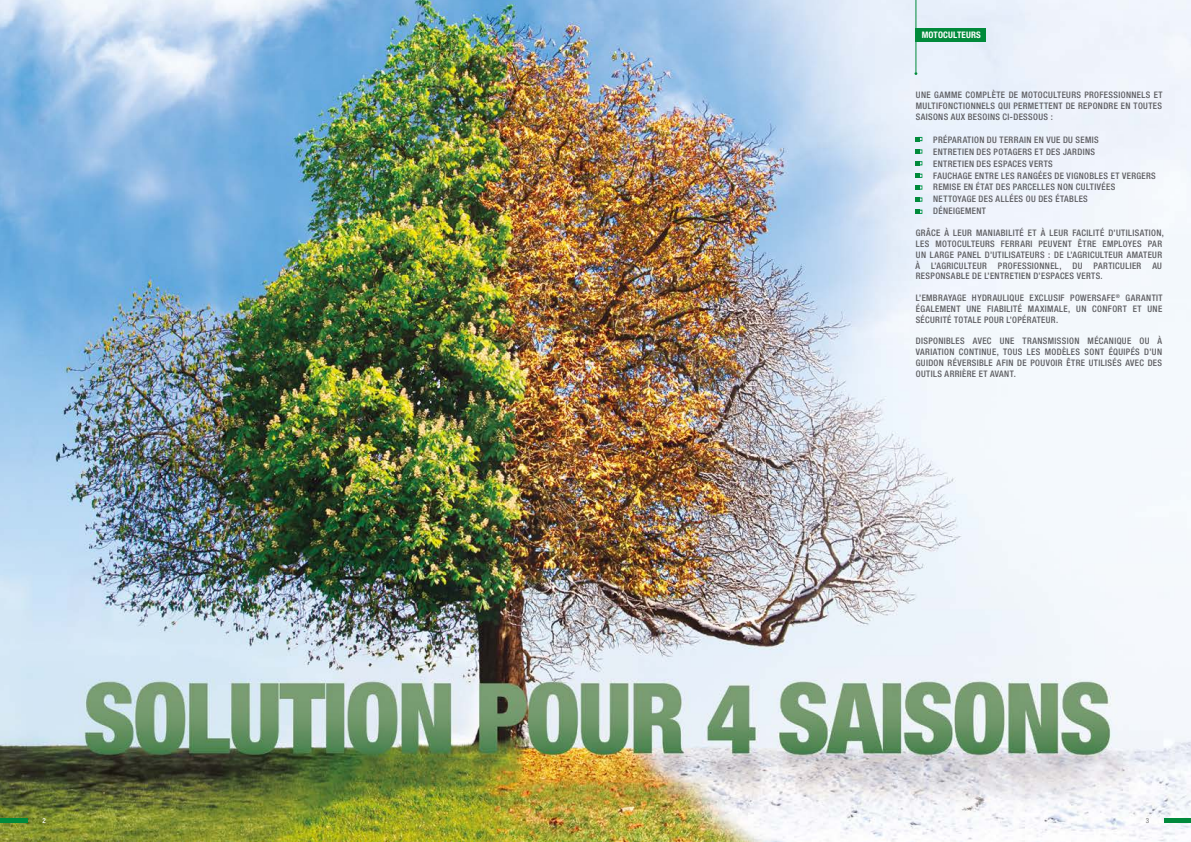
<style>
.page{position:relative;width:1191px;height:842px;background:#fff}
.page>*{position:absolute;margin:0;border:0;box-sizing:border-box;transform-origin:0 0}
.t1{font:500 condensed 9px/10.8px "Helvetica Neue LTW1 G";letter-spacing:.04em;color:#5b5b5f;text-align:justify}
.t2{font:700 condensed 9px "Helvetica Neue LT Std";letter-spacing:.02em;color:#fff}
.t3{font:500 condensed 7px "Helvetica Neue LT Std";color:#fff}
.t4{font:condensed 7px "Helvetica Neue LT Std";color:#706f6f}
</style>
<div class="page">
<img style="left:0;top:0;width:1191px;height:842px">
<div style="left:915px;top:28px;width:70px;height:13px;background:#008a3b"></div>
<hr style="left:915px;top:0;width:1px;height:72px;background:#008a3b">
<svg style="left:915px;top:137px;width:7px;height:4px"></svg>
<svg style="left:915px;top:149px;width:7px;height:5px"></svg>
<svg style="left:915px;top:161px;width:7px;height:4px"></svg>
<svg style="left:915px;top:174px;width:7px;height:4px"></svg>
<svg style="left:915px;top:185px;width:7px;height:5px"></svg>
<svg style="left:915px;top:197px;width:7px;height:5px"></svg>
<svg style="left:915px;top:210px;width:7px;height:4px"></svg>
<hr style="left:1164px;top:819px;width:27px;height:4px;background:#008a3b">
<hr style="left:0;top:819px;width:27px;height:4px;background:#008a3b">
<p class="t2" style="left:921px;top:29px;width:61px">MOTOCULTEURS</p>
<p class="t1" style="left:915px;top:89px;width:248px">UNE GAMME COMPLÈTE DE MOTOCULTEURS PROFESSIONNELS ET MULTIFONCTIONNELS QUI PERMETTENT DE REPONDRE EN TOUTES SAISONS AUX BESOINS CI-DESSOUS :</p>
<p class="t1" style="left:933px;top:133px;width:224px;line-height:12px;text-align:left">PRÉPARATION DU TERRAIN EN VUE DU SEMIS<br>ENTRETIEN DES POTAGERS ET DES JARDINS<br>ENTRETIEN DES ESPACES VERTS<br>FAUCHAGE ENTRE LES RANGÉES DE VIGNOBLES ET VERGERS REMISE EN ÉTAT DES PARCELLES NON CULTIVÉES NETTOYAGE DES ALLÉES OU DES ÉTABLES<br>DÉNEIGEMENT</p>
<p class="t1" style="left:915px;top:227px;width:250px;text-align:left">GRÂCE À LEUR MANIABILITÉ ET À LEUR FACILITÉ D’UTILISATION, LES MOTOCULTEURS FERRARI PEUVENT ÊTRE EMPLOYES PAR UN LARGE PANEL D’UTILISATEURS : DE L’AGRICULTEUR AMATEUR À L’AGRICULTEUR PROFESSIONNEL, DU PARTICULIER AU RESPONSABLE DE L’ENTRETIEN D’ESPACES VERTS.</p>
<p class="t1" style="left:915px;top:292px;width:248px">L’EMBRAYAGE HYDRAULIQUE EXCLUSIF POWERSAFE<sup>®</sup> GARANTIT ÉGALEMENT UNE FIABILITÉ MAXIMALE, UN CONFORT ET UNE SÉCURITÉ TOTALE POUR L’OPÉRATEUR.</p>
<p class="t1" style="left:915px;top:335px;width:248px">DISPONIBLES AVEC UNE TRANSMISSION MÉCANIQUE OU À VARIATION CONTINUE, TOUS LES MODÈLES SONT ÉQUIPÉS D’UN GUIDON RÉVERSIBLE AFIN DE POUVOIR ÊTRE UTILISÉS AVEC DES OUTILS ARRIÈRE ET AVANT.</p>
<p class="t3" style="left:43px;top:816px;width:5px">2</p>
<p class="t4" style="left:1145px;top:817px;width:5px">3</p>
</div>
